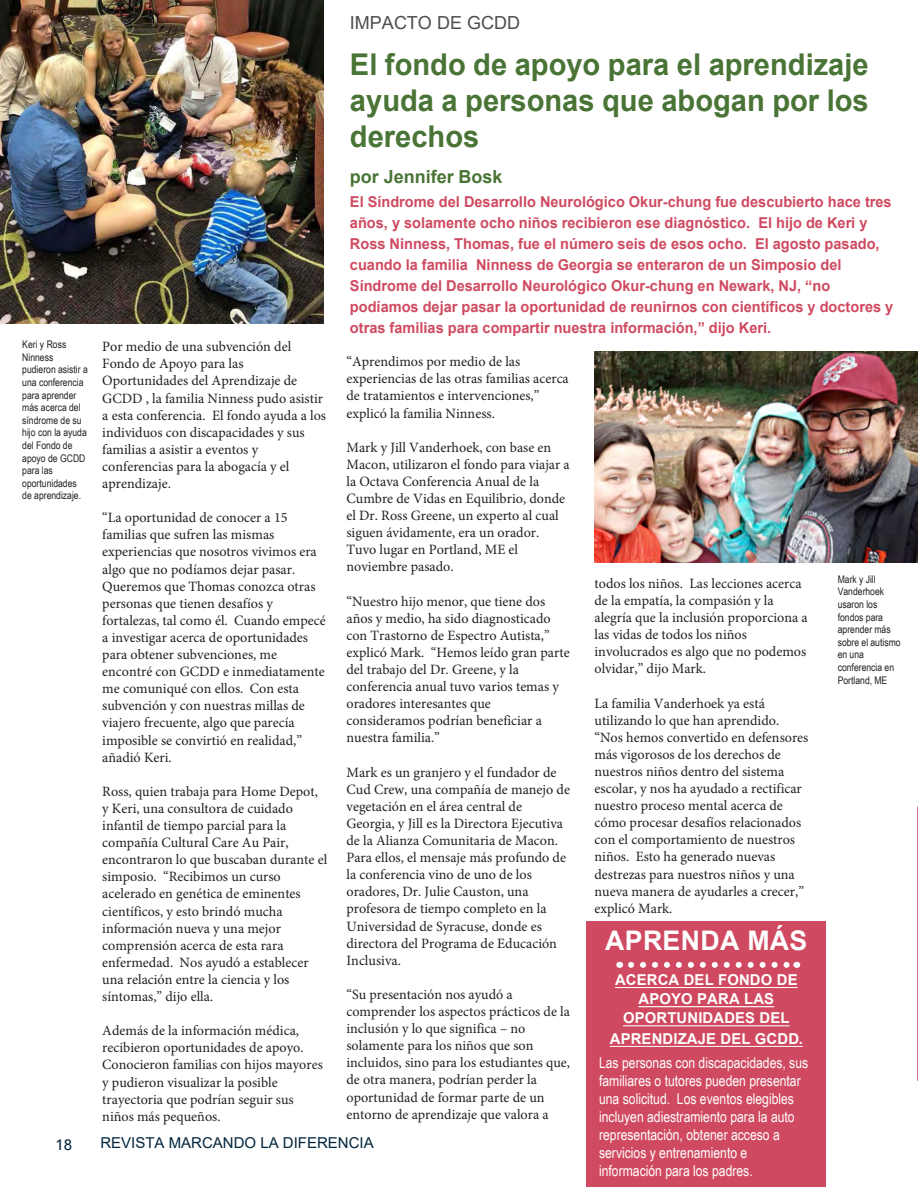
<style>
.page{position:relative;width:918px;height:1188px;background:#fff}
.page>*{position:absolute;margin:0;border:0;box-sizing:border-box;transform-origin:0 0}
.t1{font:700 30px/35.8px "Arial";color:#497435;text-align:justify}
.t2{font:700 27px "Arial";letter-spacing:.01em;color:#fff}
.t3{font:700 18px "Arial";color:#497435}
.t4{font:18px "Arial";color:#4e4e50}
.t5{font:700 15px/21px "Arial";color:#cf4a60}
.t6{font:15px/18px "Arial Narrow";color:#fff;text-align:center}
.t7{font:700 15px/19.2px "Arial";letter-spacing:.01em;color:#fff;text-align:center}
.t8{font:15px "Arial";color:#03263e}
.t9{font:500 15px "Avenir";color:#03263e}
.t10{font:14.25px/17.1px "Minion Pro";color:#231f20}
.t11{font:10.5px/12.6px "Arial Narrow";color:#231f20}
.s1{font-family:"Arial";font-weight:700}
.s2{font-family:"Helvetica Neue";font-weight:700;font-stretch:condensed}
</style>
<div class="page">
<img style="left:0;top:0;width:324px;height:324px">
<svg style="left:917px;top:807px;width:1px;height:274px"></svg>
<img style="left:594px;top:351px;width:324px;height:212px">
<div style="left:587px;top:921px;width:239px;height:265px;background:#cf4a60"></div>
<svg style="left:631px;top:962px;width:159px;height:6px"></svg>
<hr style="left:615px;top:987px;width:183px;height:1px;background:#fff">
<hr style="left:638px;top:1006px;width:136px;height:1px;background:#fff">
<hr style="left:623px;top:1025px;width:167px;height:1px;background:#fff">
<hr style="left:610px;top:1046px;width:193px;height:1px;background:#fff">
<p class="t4" style="left:350px;top:11px;width:172px">IMPACTO DE GCDD</p>
<p class="t1" style="left:350px;top:47px;width:520px">El fondo de apoyo para el aprendizaje ayuda a personas que abogan por los derechos</p>
<p class="t3" style="left:350px;top:164px;width:154px">por Jennifer Bosk</p>
<p class="t5" style="left:350px;top:191px;width:545px">El Síndrome del Desarrollo Neurológico Okur-chung fue descubierto hace tres años, y solamente ocho niños recibieron ese diagnóstico. El hijo de Keri y Ross Ninness, Thomas, fue el número seis de esos ocho. El agosto pasado, cuando la familia Ninness de Georgia se enteraron de un Simposio del Síndrome del Desarrollo Neurológico Okur-chung en Newark, NJ, “no podíamos dejar pasar la oportunidad de reunirnos con científicos y doctores y otras familias para compartir nuestra información,” dijo Keri.</p>
<p class="t11" style="left:22px;top:338px;width:67px">Keri y Ross<br>Ninness pudieron asistir a una conferencia para aprender más acerca del síndrome de su hijo con la ayuda del Fondo de apoyo de GCDD para las oportunidades de aprendizaje.</p>
<p class="t10" style="left:102px;top:338px;width:225px">Por medio de una subvención del<br>Fondo de Apoyo para las<br>Oportunidades del Aprendizaje de<br>GCDD , la familia Ninness pudo asistir a esta conferencia. El fondo ayuda a los individuos con discapacidades y sus familias a asistir a eventos y conferencias para la abogacía y el aprendizaje.</p>
<p class="t10" style="left:102px;top:509px;width:225px">“La oportunidad de conocer a 15 familias que sufren las mismas experiencias que nosotros vivimos era algo que no podíamos dejar pasar.<br>Queremos que Thomas conozca otras personas que tienen desafíos y fortalezas, tal como él. Cuando empecé a investigar acerca de oportunidades para obtener subvenciones, me encontré con GCDD e inmediatamente me comuniqué con ellos. Con esta subvención y con nuestras millas de viajero frecuente, algo que parecía imposible se convirtió en realidad,” añadió Keri.</p>
<p class="t10" style="left:102px;top:783px;width:226px">Ross, quien trabaja para Home Depot, y Keri, una consultora de cuidado infantil de tiempo parcial para la compañía Cultural Care Au Pair, encontraron lo que buscaban durante el simposio. “Recibimos un curso acelerado en genética de eminentes científicos, y esto brindó mucha información nueva y una mejor comprensión acerca de esta rara enfermedad. Nos ayudó a establecer una relación entre la ciencia y los síntomas,” dijo ella.</p>
<p class="t10" style="left:102px;top:1022px;width:222px">Además de la información médica, recibieron oportunidades de apoyo.<br>Conocieron familias con hijos mayores y pudieron visualizar la posible trayectoria que podrían seguir sus niños más pequeños.</p>
<p class="t10" style="left:346px;top:353px;width:224px">“Aprendimos por medio de las experiencias de las otras familias acerca de tratamientos e intervenciones,” explicó la familia Ninness.</p>
<p class="t10" style="left:346px;top:439px;width:225px">Mark y Jill Vanderhoek, con base en<br>Macon, utilizaron el fondo para viajar a la Octava Conferencia Anual de la<br>Cumbre de Vidas en Equilibrio, donde el Dr. Ross Greene, un experto al cual siguen ávidamente, era un orador.<br>Tuvo lugar en Portland, ME el noviembre pasado.</p>
<p class="t10" style="left:346px;top:593px;width:225px">“Nuestro hijo menor, que tiene dos años y medio, ha sido diagnosticado con Trastorno de Espectro Autista,” explicó Mark. “Hemos leído gran parte del trabajo del Dr. Greene, y la conferencia anual tuvo varios temas y oradores interesantes que consideramos podrían beneficiar a nuestra familia.”</p>
<p class="t10" style="left:346px;top:764px;width:225px">Mark es un granjero y el fundador de Cud Crew, una compañía de manejo de vegetación en el área central de Georgia, y Jill es la Directora Ejecutiva de la Alianza Comunitaria de Macon.<br>Para ellos, el mensaje más profundo de la conferencia vino de uno de los oradores, Dr. Julie Causton, una profesora de tiempo completo en la Universidad de Syracuse, donde es directora del Programa de Educación Inclusiva.</p>
<p class="t10" style="left:346px;top:986px;width:225px">“Su presentación nos ayudó a comprender los aspectos prácticos de la inclusión y lo que significa – no solamente para los niños que son incluidos, sino para los estudiantes que, de otra manera, podrían perder la oportunidad de formar parte de un entorno de aprendizaje que valora a</p>
<p class="t9" style="left:56px;top:1132px;width:18px">18</p>
<p class="t8" style="left:100px;top:1132px;width:275px">REVISTA MARCANDO LA DIFERENCIA</p>
<p class="t10" style="left:595px;top:575px;width:215px">todos los niños. Las lecciones acerca de la empatía, la compasión y la alegría que la inclusión proporciona a las vidas de todos los niños involucrados es algo que no podemos olvidar,” dijo Mark.</p>
<p class="t10" style="left:595px;top:694px;width:215px">La familia Vanderhoek ya está utilizando lo que han aprendido. “Nos hemos convertido en defensores más vigorosos de los derechos de nuestros niños dentro del sistema escolar, y nos ha ayudado a rectificar nuestro proceso mental acerca de cómo procesar desafíos relacionados con el comportamiento de nuestros niños. Esto ha generado nuevas destrezas para nuestros niños y una nueva manera de ayudarles a crecer,” explicó Mark.</p>
<p class="t2" style="left:605px;top:922px;width:204px">APRENDA MÁS</p>
<p class="t7" style="left:615px;top:970px;width:184px">ACERCA DEL FONDO DE<br>APOYO PARA LAS<br>OPORTUNIDADES DEL</p>
<p class="t6" style="left:599px;top:1026px;width:211px;line-height:24px"><span class="s1">APRENDIZAJE DEL GCDD</span><span class="s2">.<br></span>Las personas con discapacidades, sus</p>
<p class="t6" style="left:599px;top:1071px;width:203px;text-align:left">familiares o tutores pueden presentar una solicitud. Los eventos elegibles incluyen adiestramiento para la auto representación, obtener acceso a servicios y entrenamiento e información para los padres.</p>
<p class="t11" style="left:838px;top:572px;width:64px">Mark y Jill<br>Vanderhoek usaron los fondos para aprender más sobre el autismo en una conferencia en<br>Portland, ME</p>
</div>
